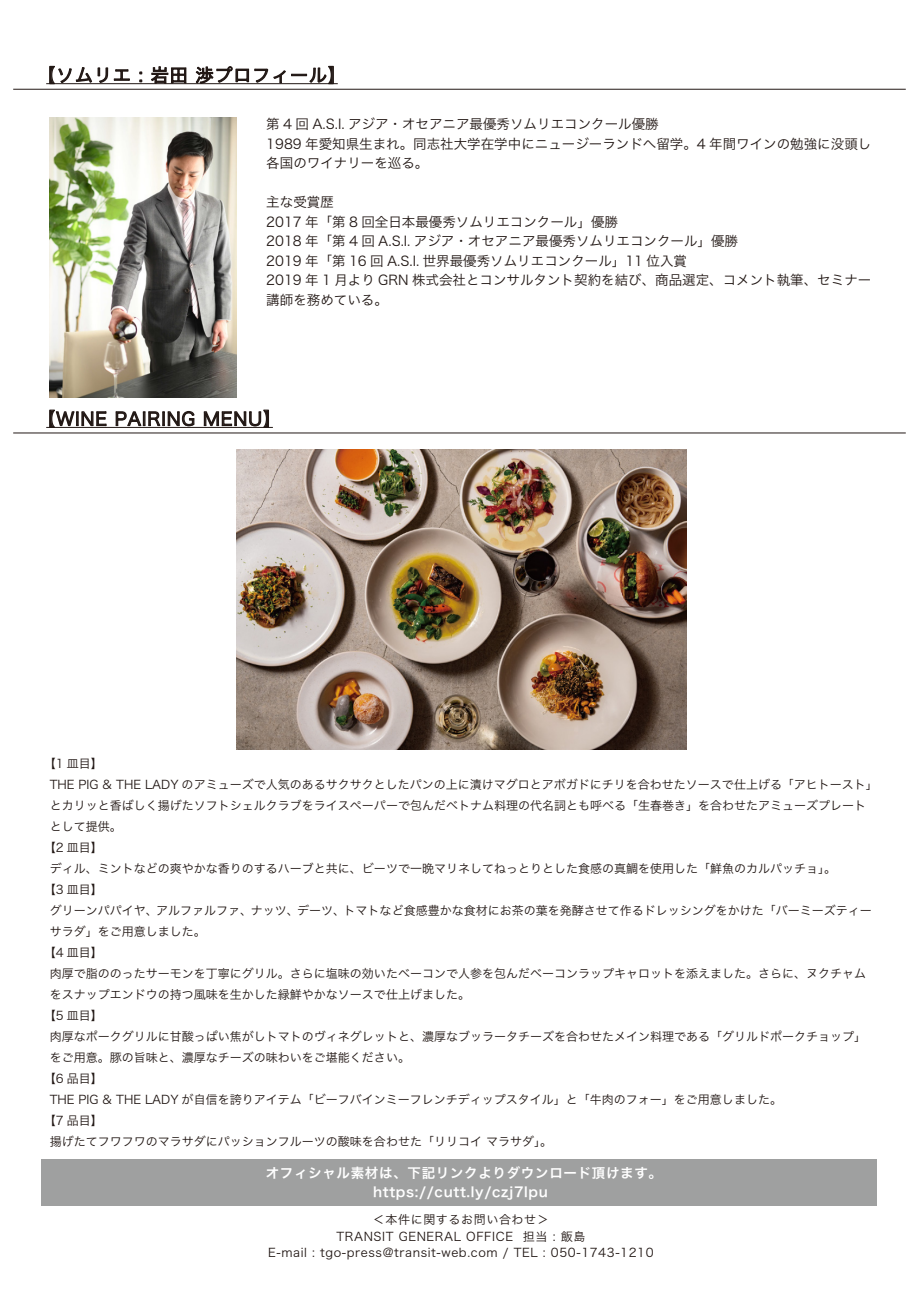
<style>
.page{position:relative;width:919px;height:1289px;background:#fff}
.page>*{position:absolute;margin:0;border:0;box-sizing:border-box;transform-origin:0 0}
.t1{font:18px "Hira Kaku Pro N W3";letter-spacing:.05em;color:#221815}
.t2{font:13.5px/19.5px "Hira Kaku Pro W3";color:#221815}
.t3{font:13.5px/19.5px "Hira Kaku Pro W6";letter-spacing:.05em;color:#fff;text-align:center}
.t4{font:12px "Hira Kaku Pro W3";color:#221815}
.t5{font:12px/16.5px "Hira Kaku Pro W3";letter-spacing:.05em;color:#221815;text-align:center}
</style>
<div class="page">
<hr style="left:13px;top:89px;width:892px;height:1px;background:#221815">
<svg style="left:49px;top:65px;width:81px;height:20px"></svg>
<svg style="left:139px;top:71px;width:3px;height:11px"></svg>
<svg style="left:151px;top:66px;width:36px;height:17px"></svg>
<svg style="left:195px;top:65px;width:139px;height:20px"></svg>
<hr style="left:46px;top:83px;width:292px;height:1px;background:#221815">
<hr style="left:13px;top:432px;width:892px;height:1px;background:#221815">
<svg style="left:49px;top:409px;width:58px;height:18px"></svg>
<svg style="left:115px;top:410px;width:80px;height:17px"></svg>
<svg style="left:203px;top:409px;width:66px;height:18px"></svg>
<hr style="left:46px;top:427px;width:227px;height:1px;background:#221815">
<div style="left:42px;top:1159px;width:835px;height:46px;background:#9fa0a0"></div>
<img style="left:237px;top:449px;width:449px;height:300px">
<img style="left:50px;top:117px;width:187px;height:281px">
<h1 class="t1" style="left:37px;top:59px;width:310px">【ソムリエ : 岩田 渉プロフィール】</h1>
<p class="t2" style="left:266px;top:113px;width:606px">第 4 回 A.S.I. アジア・オセアニア最優秀ソムリエコンクール優勝<br>1989 年愛知県生まれ。同志社大学在学中にニュージーランドへ留学。4 年間ワインの勉強に没頭し各国のワイナリーを巡る。</p>
<p class="t2" style="left:266px;top:191px;width:606px">主な受賞歴<br>2017 年「第 8 回全日本最優秀ソムリエコンクール」優勝<br>2018 年「第 4 回 A.S.I. アジア・オセアニア最優秀ソムリエコンクール」優勝<br>2019 年「第 16 回 A.S.I. 世界最優秀ソムリエコンクール」11 位入賞<br>2019 年 1 月より GRN 株式会社とコンサルタント契約を結び、商品選定、コメント執筆、セミナー講師を務めている。</p>
<h1 class="t1" style="left:37px;top:403px;width:245px">【WINE PAIRING MENU】</h1>
<p class="t4" style="left:44px;top:753px;width:60px">【1 皿目】</p>
<p class="t4" style="left:50px;top:774px;width:829px">THE PIG &amp; THE LADY のアミューズで人気のあるサクサクとしたパンの上に漬けマグロとアボガドにチリを合わせたソースで仕上げる「アヒトースト」</p>
<p class="t4" style="left:50px;top:795px;width:817px">とカリッと香ばしく揚げたソフトシェルクラブをライスペーパーで包んだベトナム料理の代名詞とも呼べる「生春巻き」を合わせたアミューズプレート</p>
<p class="t4" style="left:50px;top:816px;width:73px">として提供。</p>
<p class="t4" style="left:44px;top:837px;width:60px">【2 皿目】</p>
<p class="t4" style="left:50px;top:858px;width:787px">ディル、ミントなどの爽やかな香りのするハーブと共に、ビーツで一晩マリネしてねっとりとした食感の真鯛を使用した「鮮魚のカルパッチョ」。</p>
<p class="t4" style="left:44px;top:879px;width:60px">【3 皿目】</p>
<p class="t4" style="left:50px;top:900px;width:823px">グリーンパパイヤ、アルファルファ、ナッツ、デーツ、トマトなど食感豊かな食材にお茶の葉を発酵させて作るドレッシングをかけた「バーミーズティー</p>
<p class="t4" style="left:50px;top:921px;width:157px">サラダ」をご用意しました。</p>
<p class="t4" style="left:44px;top:942px;width:60px">【4 皿目】</p>
<p class="t4" style="left:50px;top:963px;width:817px">肉厚で脂ののったサーモンを丁寧にグリル。さらに塩味の効いたベーコンで人参を包んだベーコンラップキャロットを添えました。さらに、ヌクチャム</p>
<p class="t4" style="left:50px;top:984px;width:422px">をスナップエンドウの持つ風味を生かした緑鮮やかなソースで仕上げました。</p>
<p class="t4" style="left:44px;top:1005px;width:60px">【5 皿目】</p>
<p class="t4" style="left:50px;top:1026px;width:817px">肉厚なポークグリルに甘酸っぱい焦がしトマトのヴィネグレットと、濃厚なブッラータチーズを合わせたメイン料理である「グリルドポークチョップ」</p>
<p class="t4" style="left:50px;top:1047px;width:362px">をご用意。豚の旨味と、濃厚なチーズの味わいをご堪能ください。</p>
<p class="t4" style="left:44px;top:1068px;width:60px">【6 品目】</p>
<p class="t4" style="left:50px;top:1089px;width:733px">THE PIG &amp; THE LADY が自信を誇りアイテム「ビーフバインミーフレンチディップスタイル」と「牛肉のフォー」をご用意しました。</p>
<p class="t4" style="left:44px;top:1110px;width:60px">【7 品目】</p>
<p class="t4" style="left:50px;top:1131px;width:503px">揚げたてフワフワのマラサダにパッションフルーツの酸味を合わせた「リリコイ マラサダ」。</p>
<p class="t3" style="left:266px;top:1162px;width:398px">オフィシャル素材は、下記リンクよりダウンロード頂けます。https://cutt.ly/czj7lpu</p>
<p class="t5" style="left:268px;top:1210px;width:387px">＜本件に関するお問い合わせ＞<br>TRANSIT GENERAL OFFICE 担当 : 飯島<br>E-mail : tgo-press@transit-web.com / TEL : 050-1743-1210</p>
</div>
